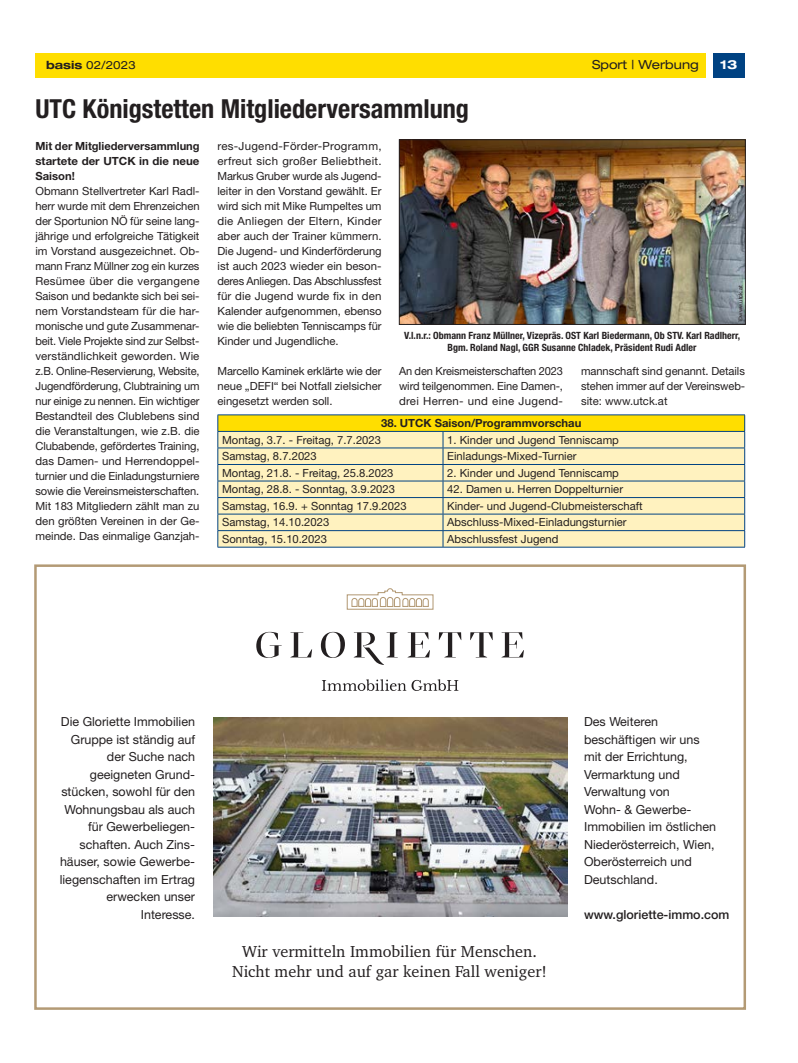
<style>
.page{position:relative;width:798px;height:1063px;background:#fff}
.page>*{position:absolute;margin:0;border:0;box-sizing:border-box;transform-origin:0 0}
.t1{font:700 condensed 26.25px "Helvetica Neue LT Std";color:#231f20}
.t2{font:16.25px/20px "Charter";color:#231f20;text-align:center}
.t3{font:12.5px/17.5px "Helvetica Neue LT Std";color:#231f20;text-align:right}
.t4{font:500 12.5px "Helvetica Neue LT Std";color:#231f20}
.t5{font:expanded 12.5px "Helvetica Neue LT Std";color:#231f20}
.t6{font:700 expanded 12.5px "Helvetica Neue LT Std";color:#fff}
.t7{font:11.25px/15px "Helvetica Neue LT Std";color:#231f20;text-align:justify}
.t8{font:700 11.25px/15px "Helvetica Neue LT Std";color:#231f20;text-align:justify}
.t9{font:expanded 11.25px "Helvetica Neue LT Std";color:#231f20}
.t10{font:700 condensed 10px/12px "Helvetica Neue LT Std";color:#231f20;text-align:center}
.t11{font:5.62px "Helvetica Neue LT Std";color:#231f20}
.s1{font-weight:700}
</style>
<div class="page">
<div style="left:712px;top:53px;width:32px;height:25px;background:#004282"></div>
<div style="left:35px;top:53px;width:670px;height:25px;background:#ffde00"></div>
<div style="left:218px;top:415px;width:526px;height:16px;background:#ffde00"></div>
<svg style="left:218px;top:432px;width:526px;height:115px;background:#f7ecbd"></svg>
<hr style="left:217px;top:415px;width:226px;height:1px;background:#004282">
<hr style="left:443px;top:415px;width:301px;height:1px;background:#004282">
<hr style="left:217px;top:431px;width:226px;height:1px;background:#004282">
<hr style="left:443px;top:431px;width:301px;height:1px;background:#004282">
<hr style="left:217px;top:448px;width:226px;height:1px;background:#004282">
<hr style="left:443px;top:448px;width:301px;height:1px;background:#004282">
<hr style="left:217px;top:464px;width:226px;height:1px;background:#004282">
<hr style="left:443px;top:464px;width:301px;height:1px;background:#004282">
<hr style="left:217px;top:481px;width:226px;height:1px;background:#004282">
<hr style="left:443px;top:481px;width:301px;height:1px;background:#004282">
<hr style="left:217px;top:497px;width:226px;height:1px;background:#004282">
<hr style="left:443px;top:497px;width:301px;height:1px;background:#004282">
<hr style="left:217px;top:514px;width:226px;height:1px;background:#004282">
<hr style="left:443px;top:514px;width:301px;height:1px;background:#004282">
<hr style="left:217px;top:530px;width:226px;height:1px;background:#004282">
<svg style="left:217px;top:415px;width:1px;height:132px"></svg>
<hr style="left:443px;top:530px;width:301px;height:1px;background:#004282">
<svg style="left:442px;top:432px;width:1px;height:115px"></svg>
<svg style="left:744px;top:415px;width:1px;height:132px"></svg>
<hr style="left:217px;top:547px;width:226px;height:1px;background:#004282">
<hr style="left:443px;top:547px;width:301px;height:1px;background:#004282">
<div style="left:34px;top:564px;width:711px;height:446px;border:2px solid #b39a75"></div>
<svg style="left:321px;top:679px;width:137px;height:12px"></svg>
<svg style="left:438px;top:632px;width:23px;height:25px"></svg>
<svg style="left:470px;top:632px;width:22px;height:25px"></svg>
<svg style="left:501px;top:632px;width:22px;height:25px"></svg>
<svg style="left:407px;top:632px;width:23px;height:25px"></svg>
<svg style="left:321px;top:632px;width:24px;height:26px"></svg>
<svg style="left:290px;top:632px;width:22px;height:25px"></svg>
<svg style="left:256px;top:632px;width:25px;height:26px"></svg>
<svg style="left:353px;top:632px;width:44px;height:33px"></svg>
<svg style="left:346px;top:589px;width:88px;height:21px"></svg>
<img style="left:213px;top:718px;width:354px;height:199px">
<img style="left:401px;top:141px;width:342px;height:182px">
<div style="left:399px;top:139px;width:346px;height:186px;border:1px solid #231f20"></div>
<p class="t9" style="left:46px;top:58px;width:91px"><span class="s1">basis</span> 02/2023</p>
<p class="t5" style="left:592px;top:57px;width:108px">Sport | Werbung</p>
<p class="t6" style="left:720px;top:57px;width:19px">13</p>
<h1 class="t1" style="left:35px;top:93px;width:435px">UTC Königstetten Mitgliederversammlung</h1>
<p class="t8" style="left:35px;top:138px;width:165px">Mit der Mitgliederversammlung startete der UTCK in die neue Saison!</p>
<p class="t7" style="left:35px;top:183px;width:165px">Obmann Stellvertreter Karl Radl&shy;herr wurde mit dem Ehrenzeichen der Sportunion NÖ für seine lang&shy;jährige und erfolgreiche Tätigkeit im Vorstand ausgezeichnet. Ob&shy;mann Franz Müllner zog ein kurzes Resümee über die vergangene Saison und bedankte sich bei sei&shy;nem Vorstandsteam für die har&shy;monische und gute Zusammenar&shy;beit. Viele Projekte sind zur Selbst&shy;verständlichkeit geworden. Wie z.B. Online-Reservierung, Website, Jugendförderung, Clubtraining um nur einige zu nennen. Ein wichtiger Bestandteil des Clublebens sind die Veranstaltungen, wie z.B. die Clubabende, gefördertes Training, das Damen- und Herrendoppel&shy;turnier und die Einladungsturniere sowie die Vereinsmeisterschaften.<br>Mit 183 Mitgliedern zählt man zu den größten Vereinen in der Ge&shy;meinde. Das einmalige Ganzjah-</p>
<p class="t7" style="left:217px;top:138px;width:165px">res-Jugend-Förder-Programm, erfreut sich großer Beliebtheit.<br>Markus Gruber wurde als Jugend&shy;leiter in den Vorstand gewählt. Er wird sich mit Mike Rumpeltes um die Anliegen der Eltern, Kinder aber auch der Trainer kümmern.<br>Die Jugend- und Kinderförderung ist auch 2023 wieder ein beson&shy;deres Anliegen. Das Abschlussfest für die Jugend wurde fix in den Kalender aufgenommen, ebenso wie die beliebten Tenniscamps für Kinder und Jugendliche.</p>
<p class="t7" style="left:217px;top:363px;width:165px">Marcello Kaminek erklärte wie der neue „DEFI“ bei Notfall zielsicher eingesetzt werden soll.</p>
<p class="t7" style="left:581px;top:363px;width:165px">mannschaft sind genannt. Details stehen immer auf der Vereinsweb&shy;site: www.utck.at</p>
<p class="t8" style="left:381px;top:415px;width:202px">38. UTCK Saison/Programmvorschau</p>
<p class="t7" style="left:222px;top:432px;width:160px">Montag, 3.7. - Freitag, 7.7.2023</p>
<p class="t7" style="left:447px;top:432px;width:173px">1. Kinder und Jugend Tenniscamp</p>
<p class="t7" style="left:222px;top:449px;width:96px">Samstag, 8.7.2023</p>
<p class="t7" style="left:447px;top:449px;width:131px">Einladungs-Mixed-Turnier</p>
<p class="t7" style="left:222px;top:465px;width:173px">Montag, 21.8. - Freitag, 25.8.2023</p>
<p class="t7" style="left:447px;top:465px;width:173px">2. Kinder und Jugend Tenniscamp</p>
<p class="t7" style="left:222px;top:482px;width:174px">Montag, 28.8. - Sonntag, 3.9.2023</p>
<p class="t7" style="left:447px;top:482px;width:177px">42. Damen u. Herren Doppelturnier</p>
<p class="t7" style="left:222px;top:498px;width:186px">Samstag, 16.9. + Sonntag 17.9.2023</p>
<p class="t7" style="left:447px;top:498px;width:197px">Kinder- und Jugend-Clubmeisterschaft</p>
<p class="t7" style="left:222px;top:515px;width:109px">Samstag, 14.10.2023</p>
<p class="t7" style="left:447px;top:515px;width:181px">Abschluss-Mixed-Einladungsturnier</p>
<p class="t7" style="left:222px;top:531px;width:106px">Sonntag, 15.10.2023</p>
<p class="t7" style="left:447px;top:531px;width:113px">Abschlussfest Jugend</p>
<p class="t11" style="left:737px;top:321px;width:37px;rotate:-90deg">©www.utck.at</p>
<p class="t10" style="left:404px;top:329px;width:337px">V.l.n.r.: Obmann Franz Müllner, Vizepräs. OST Karl Biedermann, Ob STV. Karl Radlherr,<br>Bgm. Roland Nagl, GGR Susanne Chladek, Präsident Rudi Adler</p>
<p class="t7" style="left:399px;top:363px;width:165px">An den Kreismeisterschaften 2023 wird teilgenommen. Eine Damen-, drei Herren- und eine Jugend-</p>
<p class="t3" style="left:60px;top:713px;width:137px">Die Gloriette Immobilien<br>Gruppe ist ständig auf der Suche nach geeigneten Grund&shy;stücken, sowohl für den<br>Wohnungsbau als auch für Gewerbeliegen&shy;schaften. Auch Zins&shy;häuser, sowie Gewerbe&shy;liegenschaften im Ertrag erwecken unser<br>Interesse.</p>
<h2 class="t2" style="left:232px;top:941px;width:316px">Wir vermitteln Immobilien für Menschen.<br>Nicht mehr und auf gar keinen Fall weniger!</h2>
<p class="t3" style="left:584px;top:713px;width:133px;text-align:left">Des Weiteren beschäftigen wir uns mit der Errichtung,<br>Vermarktung und<br>Verwaltung von<br>Wohn- &amp; Gewerbe-<br>Immobilien im östlichen<br>Niederösterreich, Wien,<br>Oberösterreich und<br>Deutschland.</p>
<p class="t4" style="left:584px;top:907px;width:147px">www.gloriette-immo.com</p>
</div>
